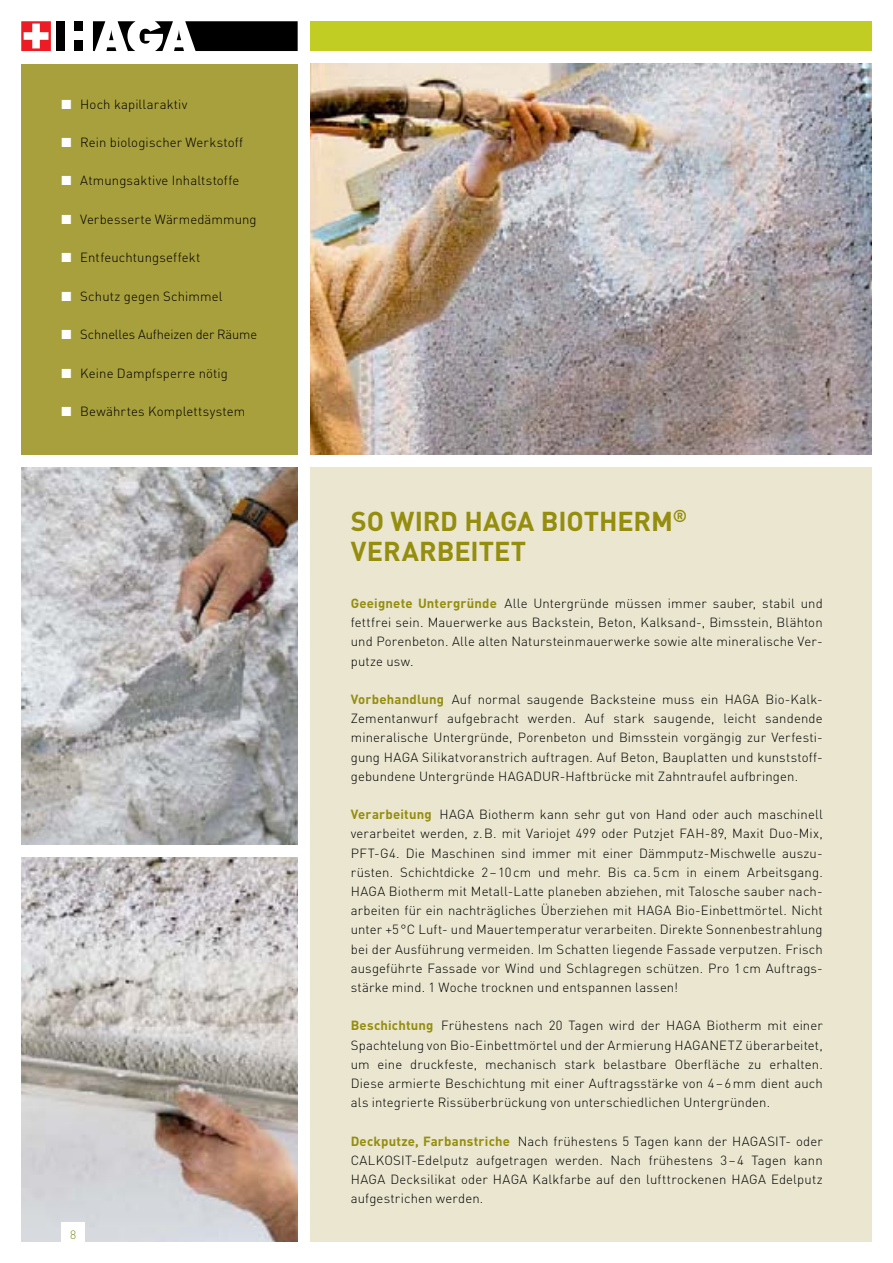
<style>
.page{position:relative;width:893px;height:1263px;background:#fff}
.page>*{position:absolute;margin:0;border:0;box-sizing:border-box;transform-origin:0 0}
.t1{font:700 27px "DIN";color:#948d0d}
.t2{font:300 13.2px/19.2px "DIN";letter-spacing:.01em;color:#000;text-align:justify}
.t3{font:300 12px "DIN";color:#7a9521}
.s1{color:#fff}
.s2{font-weight:700;color:#948d0d}
</style>
<div class="page">
<svg style="left:21px;top:21px;width:30px;height:30px"></svg>
<div style="left:56px;top:21px;width:9px;height:30px;background:#000"></div>
<div style="left:75px;top:21px;width:8px;height:10px;background:#000"></div>
<div style="left:75px;top:41px;width:8px;height:10px;background:#000"></div>
<svg style="left:93px;top:21px;width:205px;height:30px"></svg>
<div style="left:310px;top:467px;width:562px;height:775px;background:#eae6d0"></div>
<img style="left:310px;top:64px;width:562px;height:390px">
<img style="left:21px;top:858px;width:277px;height:384px">
<div style="left:310px;top:21px;width:562px;height:30px;background:#c1cd22"></div>
<div style="left:21px;top:64px;width:277px;height:390px;background:#a89f3d"></div>
<img style="left:21px;top:467px;width:277px;height:378px">
<div style="left:62px;top:1222px;width:23px;height:39px;background:#fff"></div>
<p class="t2" style="left:62px;top:94px;width:127px"><span class="s1">■</span> Hoch kapillaraktiv</p>
<p class="t2" style="left:62px;top:133px;width:183px"><span class="s1">■</span> Rein biologischer Werkstoff</p>
<p class="t2" style="left:62px;top:171px;width:179px"><span class="s1">■</span> Atmungsaktive Inhaltstoffe</p>
<p class="t2" style="left:62px;top:209px;width:196px"><span class="s1">■</span> Verbesserte Wärmedämmung</p>
<p class="t2" style="left:62px;top:248px;width:140px"><span class="s1">■</span> Entfeuchtungseffekt</p>
<p class="t2" style="left:62px;top:286px;width:162px"><span class="s1">■</span> Schutz gegen Schimmel</p>
<p class="t2" style="left:62px;top:325px;width:197px"><span class="s1">■</span> Schnelles Aufheizen der Räume</p>
<p class="t2" style="left:62px;top:363px;width:168px"><span class="s1">■</span> Keine Dampfsperre nötig</p>
<p class="t2" style="left:62px;top:401px;width:185px"><span class="s1">■</span> Bewährtes Komplettsystem</p>
<p class="t3" style="left:70px;top:1227px;width:8px">8</p>
<h1 class="t1" style="left:351px;top:504px;width:151px">So wird Haga</h1>
<h1 class="t1" style="left:541px;top:504px;width:148px">biotherm<sup>®</sup></h1>
<h1 class="t1" style="left:351px;top:534px;width:177px">verarbeitet</h1>
<p class="t2" style="left:351px;top:593px;width:473px"><span class="s2">Geeignete Untergründe</span> Alle Untergründe müssen immer sauber, stabil und fettfrei sein. Mauerwerke aus Backstein, Beton, Kalksand-, Bimsstein, Blähton und Porenbeton. Alle alten Natursteinmauerwerke sowie alte mineralische Ver&shy;putze usw.</p>
<p class="t2" style="left:351px;top:689px;width:473px"><span class="s2">Vorbehandlung</span> Auf normal saugende Backsteine muss ein HAGA Bio-Kalk-Zementanwurf aufgebracht werden. Auf stark saugende, leicht sandende mineralische Untergründe, Porenbeton und Bimsstein vorgängig zur Verfesti&shy;gung HAGA Silikatvoranstrich auftragen. Auf Beton, Bauplatten und kunststoff&shy;gebundene Untergründe HAGADUR-Haftbrücke mit Zahntraufel aufbringen.</p>
<p class="t2" style="left:351px;top:805px;width:473px;text-align:left"><span class="s2">Verarbeitung</span> HAGA Biotherm kann sehr gut von Hand oder auch maschinell verarbeitet werden, z.B. mit Variojet 499 oder Putzjet FAH-89, Maxit Duo-Mix, PFT-G4. Die Maschinen sind immer mit einer Dämmputz-Mischwelle auszu&shy;rüsten. Schichtdicke 2–10cm und mehr. Bis ca. 5cm in einem Arbeitsgang.<br>HAGA Biotherm mit Metall-Latte planeben abziehen, mit Talosche sauber nach&shy;arbeiten für ein nachträgliches Überziehen mit HAGA Bio-Einbettmörtel. Nicht unter +5°C Luft- und Mauertemperatur verarbeiten. Direkte Sonnenbestrahlung bei der Ausführung vermeiden. Im Schatten liegende Fassade verputzen. Frisch ausgeführte Fassade vor Wind und Schlagregen schützen. Pro 1cm Auftrags&shy;stärke mind. 1 Woche trocknen und entspannen lassen!</p>
<p class="t2" style="left:351px;top:1016px;width:474px"><span class="s2">Beschichtung</span> Frühestens nach 20 Tagen wird der HAGA Biotherm mit einer Spachtelung von Bio-Einbettmörtel und der Armierung HAGANETZ überarbeitet, um eine druckfeste, mechanisch stark belastbare Oberfläche zu erhalten.<br>Diese armierte Beschichtung mit einer Auftragsstärke von 4–6mm dient auch als integrierte Rissüberbrückung von unterschiedlichen Untergründen.</p>
<p class="t2" style="left:351px;top:1131px;width:473px"><span class="s2">Deckputze, Farbanstriche</span> Nach frühestens 5 Tagen kann der HAGASIT- oder CALKOSIT-Edelputz aufgetragen werden. Nach frühestens 3–4 Tagen kann HAGA Decksilikat oder HAGA Kalkfarbe auf den lufttrockenen HAGA Edelputz aufgestrichen werden.</p>
</div>
